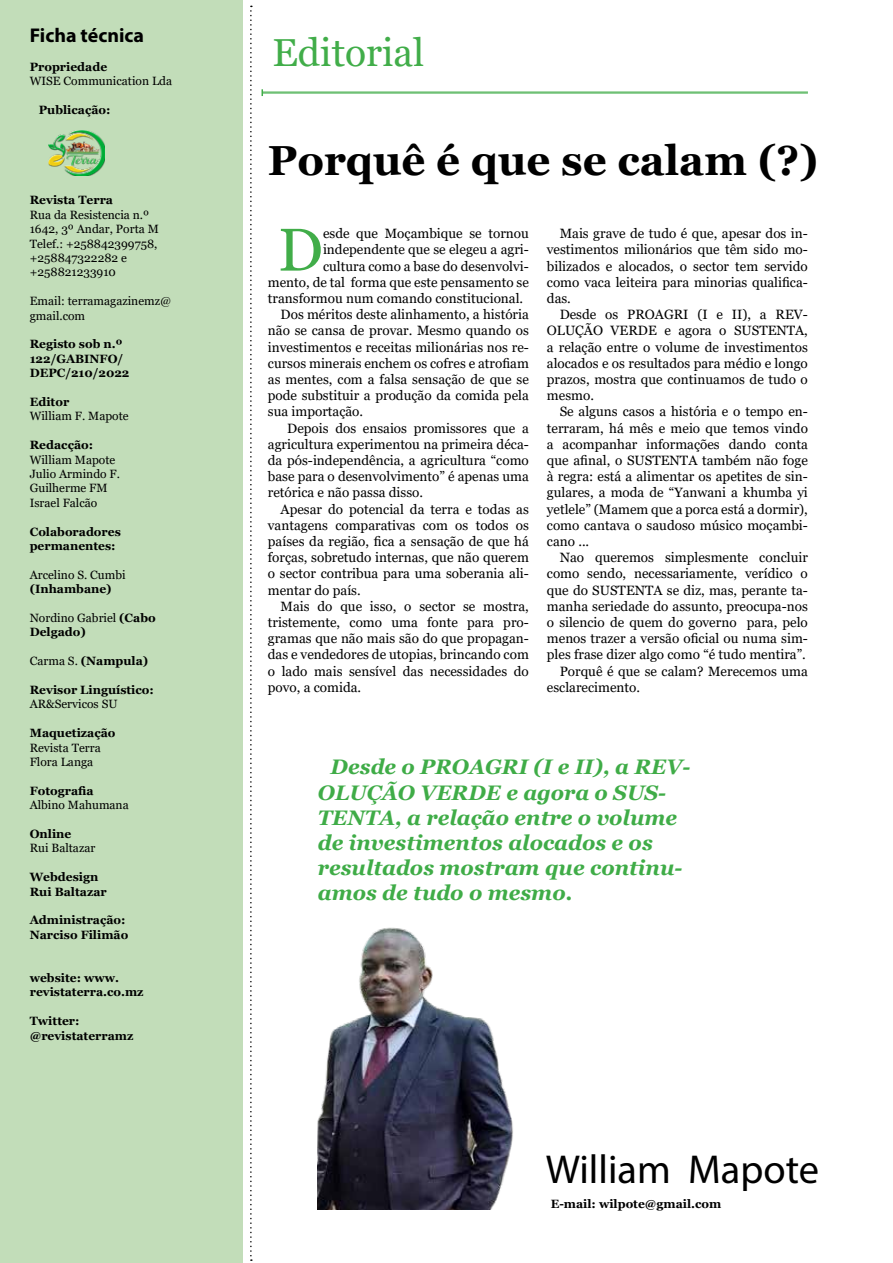
<style>
.page{position:relative;width:893px;height:1263px;background:#fff}
.page>*{position:absolute;margin:0;border:0;box-sizing:border-box;transform-origin:0 0}
.t1{font:60.3px "Georgia";color:#41ad49}
.t2{font:700 42px "Georgia";color:#000}
.t3{font:40.5px "Myriad Pro";color:#000}
.t4{font:39px "Georgia";color:#41ad49}
.t5{font:italic 700 21px/25.2px "Georgia";color:#3fac47}
.t6{font:700 19.95px "Myriad Pro";color:#000}
.t7{font:13.5px/16.2px "Georgia";color:#000;text-align:justify}
.t8{font:700 12px/14.4px "Georgia";color:#000}
.t9{font:12px/14.4px "Georgia";color:#000}
.s1{font-weight:700}
.s2{font-weight:400}
</style>
<div class="page">
<div style="left:0;top:0;width:242px;height:1263px;background:#c2ddb9"></div>
<img style="left:318px;top:927px;width:195px;height:282px">
<svg style="left:250px;top:6px;width:2px;height:1255px"></svg>
<img style="left:48px;top:131px;width:57px;height:45px">
<hr style="left:262px;top:92px;width:546px;height:1px;background:#41ad49">
<hr style="left:262px;top:93px;width:546px;height:1px;background:#41ad49">
<svg style="left:261px;top:89px;width:2px;height:7px"></svg>
<h3 class="t6" style="left:30px;top:22px;width:116px">Ficha técnica</h3>
<p class="t8" style="left:30px;top:60px;width:79px">Propriedade</p>
<p class="t9" style="left:30px;top:74px;width:144px">WISE Communication Lda</p>
<p class="t8" style="left:39px;top:103px;width:73px">Publicação:</p>
<p class="t8" style="left:30px;top:193px;width:85px">Revista Terra</p>
<p class="t9" style="left:30px;top:208px;width:131px">Rua da Resistencia n.º<br>1642, 3º Andar, Porta M<br>Telef.: +258842399758, +258847322282 e +258821233910</p>
<p class="t9" style="left:30px;top:294px;width:143px">Email: terramagazinemz@ gmail.com</p>
<p class="t8" style="left:30px;top:337px;width:101px">Registo sob n.º<br>122/GABINFO/<br>DEPC/210/2022</p>
<p class="t8" style="left:30px;top:395px;width:41px">Editor</p>
<p class="t9" style="left:30px;top:409px;width:100px">William F. Mapote</p>
<p class="t8" style="left:30px;top:438px;width:65px">Redacção:</p>
<p class="t9" style="left:30px;top:452px;width:92px">William Mapote<br>Julio Armindo F.<br>Guilherme FM<br>Israel Falcão</p>
<p class="t8" style="left:30px;top:524px;width:93px">Colaboradores permanentes:</p>
<p class="t9" style="left:30px;top:568px;width:97px">Arcelino S. Cumbi</p>
<p class="t8" style="left:30px;top:582px;width:83px">(Inhambane)</p>
<p class="t9" style="left:30px;top:611px;width:127px">Nordino Gabriel <span class="s1">(Cabo<br>Delgado)</span></p>
<p class="t8" style="left:30px;top:654px;width:120px"><span class="s2">Carma S.</span> (Nampula)</p>
<p class="t8" style="left:30px;top:683px;width:126px">Revisor Linguístico:</p>
<p class="t9" style="left:30px;top:697px;width:89px">AR&amp;Servicos SU</p>
<p class="t8" style="left:30px;top:726px;width:87px">Maquetização</p>
<p class="t9" style="left:30px;top:740px;width:73px">Revista Terra<br>Flora Langa</p>
<p class="t8" style="left:30px;top:783px;width:65px">Fotografia</p>
<p class="t9" style="left:30px;top:798px;width:100px">Albino Mahumana</p>
<p class="t8" style="left:30px;top:827px;width:43px">Online</p>
<p class="t9" style="left:30px;top:841px;width:67px">Rui Baltazar</p>
<p class="t8" style="left:30px;top:870px;width:78px">Webdesign<br>Rui Baltazar</p>
<p class="t8" style="left:30px;top:913px;width:100px">Administração:<br>Narciso Filimão</p>
<p class="t8" style="left:30px;top:971px;width:115px">website: www. revistaterra.co.mz</p>
<p class="t8" style="left:30px;top:1014px;width:105px">Twitter: @revistaterramz</p>
<h3 class="t4" style="left:272px;top:29px;width:153px">Editorial</h3>
<h2 class="t2" style="left:268px;top:134px;width:552px">Porquê é que se calam (?)</h2>
<h1 class="t1" style="left:278px;top:213px;width:47px">D</h1>
<p class="t7" style="left:323px;top:226px;width:207px">esde que Moçambique se tornou</p>
<p class="t7" style="left:323px;top:242px;width:207px">independente que se elegeu a agri-</p>
<p class="t7" style="left:323px;top:258px;width:207px">cultura como a base do desenvolvi-</p>
<p class="t7" style="left:268px;top:274px;width:262px">mento, de tal forma que este pensamento se</p>
<p class="t7" style="left:268px;top:291px;width:257px">transformou num comando constitucional.</p>
<p class="t7" style="left:281px;top:307px;width:250px">Dos méritos deste alinhamento, a história</p>
<p class="t7" style="left:268px;top:323px;width:262px">não se cansa de provar. Mesmo quando os</p>
<p class="t7" style="left:268px;top:339px;width:262px">investimentos e receitas milionárias nos re-</p>
<p class="t7" style="left:268px;top:355px;width:263px">cursos minerais enchem os cofres e atrofiam</p>
<p class="t7" style="left:268px;top:372px;width:262px">as mentes, com a falsa sensação de que se</p>
<p class="t7" style="left:268px;top:388px;width:262px">pode substituir a produção da comida pela</p>
<p class="t7" style="left:268px;top:404px;width:97px">sua importação.</p>
<p class="t7" style="left:287px;top:420px;width:243px">Depois dos ensaios promissores que a</p>
<p class="t7" style="left:268px;top:436px;width:262px">agricultura experimentou na primeira déca-</p>
<p class="t7" style="left:268px;top:453px;width:262px">da pós-independência, a agricultura “como</p>
<p class="t7" style="left:268px;top:469px;width:262px">base para o desenvolvimento” é apenas uma</p>
<p class="t7" style="left:268px;top:485px;width:157px">retórica e não passa disso.</p>
<p class="t7" style="left:281px;top:501px;width:250px">Apesar do potencial da terra e todas as</p>
<p class="t7" style="left:268px;top:517px;width:262px">vantagens comparativas com os todos os</p>
<p class="t7" style="left:268px;top:534px;width:263px">países da região, fica a sensação de que há</p>
<p class="t7" style="left:268px;top:550px;width:263px">forças, sobretudo internas, que não querem</p>
<p class="t7" style="left:268px;top:566px;width:262px">o sector contribua para uma soberania ali-</p>
<p class="t7" style="left:268px;top:582px;width:94px">mentar do país.</p>
<p class="t7" style="left:281px;top:598px;width:250px">Mais do que isso, o sector se mostra,</p>
<p class="t7" style="left:268px;top:615px;width:262px">tristemente, como uma fonte para pro-</p>
<p class="t7" style="left:268px;top:631px;width:263px">gramas que não mais são do que propagan-</p>
<p class="t7" style="left:268px;top:647px;width:262px">das e vendedores de utopias, brincando com</p>
<p class="t7" style="left:268px;top:663px;width:262px">o lado mais sensível das necessidades do</p>
<p class="t7" style="left:268px;top:679px;width:95px">povo, a comida.</p>
<p class="t7" style="left:547px;top:226px;width:262px;text-indent:13px">Mais grave de tudo é que, apesar dos in&shy;vestimentos milionários que têm sido mo&shy;bilizados e alocados, o sector tem servido como vaca leiteira para minorias qualifica&shy;das.</p>
<p class="t7" style="left:547px;top:307px;width:263px;text-indent:13px">Desde os PROAGRI (I e II), a REV-OLUÇÃO VERDE e agora o SUSTENTA, a relação entre o volume de investimentos alocados e os resultados para médio e longo prazos, mostra que continuamos de tudo o mesmo.</p>
<p class="t7" style="left:547px;top:404px;width:263px;text-indent:13px">Se alguns casos a história e o tempo en&shy;terraram, há mês e meio que temos vindo a acompanhar informações dando conta que afinal, o SUSTENTA também não foge à regra: está a alimentar os apetites de sin&shy;gulares, a moda de “Yanwani a khumba yi yetlele” (Mamem que a porca está a dormir), como cantava o saudoso músico moçambi&shy;cano ...</p>
<p class="t7" style="left:560px;top:550px;width:250px">Nao queremos simplesmente concluir</p>
<p class="t7" style="left:547px;top:566px;width:262px">como sendo, necessariamente, verídico o</p>
<p class="t7" style="left:547px;top:582px;width:262px">que do SUSTENTA se diz, mas, perante ta-</p>
<p class="t7" style="left:547px;top:598px;width:262px">manha seriedade do assunto, preocupa-nos</p>
<p class="t7" style="left:547px;top:615px;width:262px">o silencio de quem do governo para, pelo</p>
<p class="t7" style="left:547px;top:631px;width:262px">menos trazer a versão oficial ou numa sim-</p>
<p class="t7" style="left:547px;top:647px;width:260px">ples frase dizer algo como “é tudo mentira”.</p>
<p class="t7" style="left:560px;top:663px;width:250px">Porquê é que se calam? Merecemos uma</p>
<p class="t7" style="left:547px;top:679px;width:95px">esclarecimento.</p>
<h3 class="t5" style="left:318px;top:754px;width:374px;text-indent:13px">Desde o PROAGRI (I e II), a REV-<br>OLUÇÃO VERDE e agora o SUS-<br>TENTA, a relação entre o volume de investimentos alocados e os resultados mostram que continu&shy;amos de tudo o mesmo.</h3>
<h3 class="t3" style="left:546px;top:1144px;width:275px">William Mapote</h3>
<p class="t8" style="left:551px;top:1196px;width:172px">E-mail: wilpote@gmail.com</p>
</div>
